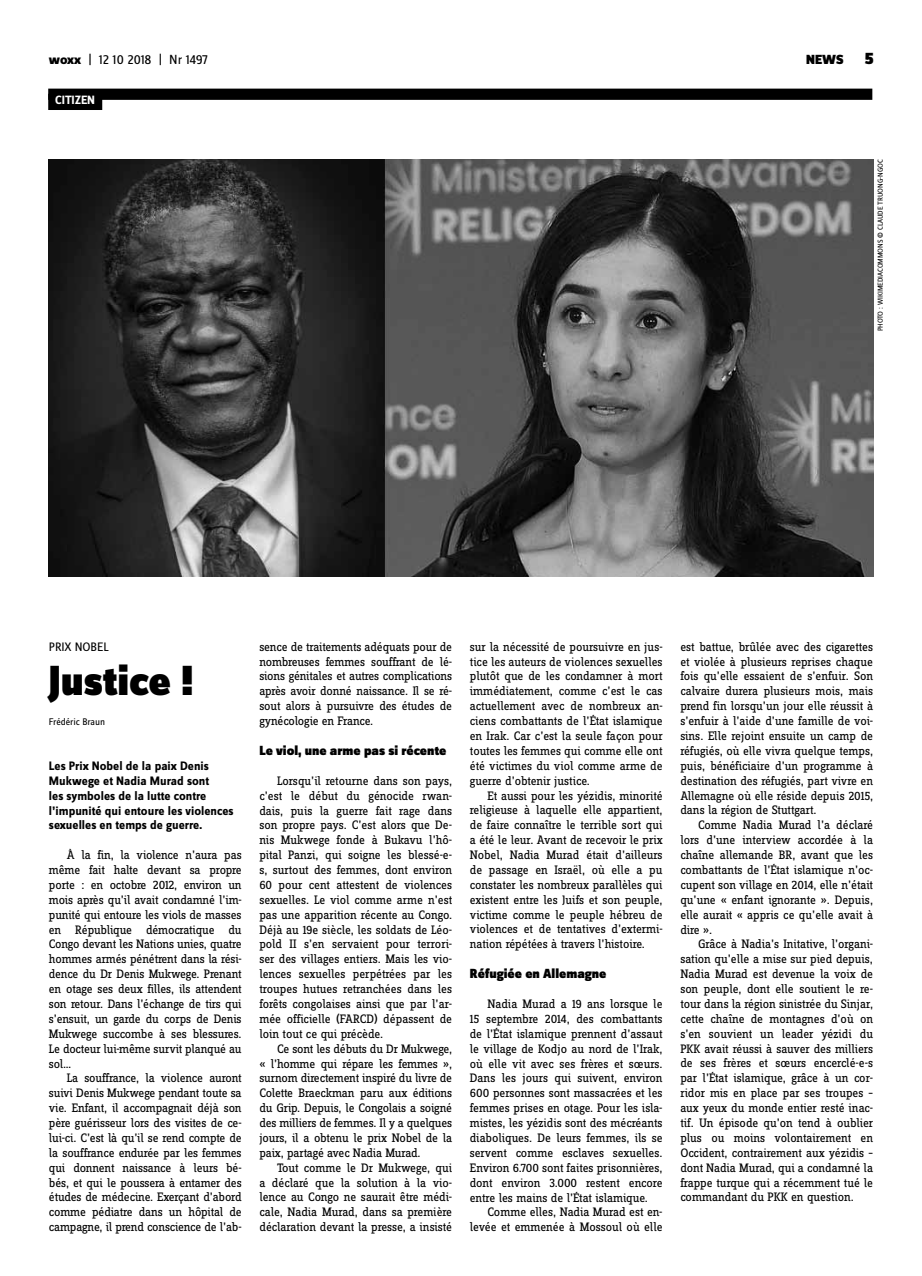
<style>
.page{position:relative;width:922px;height:1276px;background:#fff}
.page>*{position:absolute;margin:0;border:0;box-sizing:border-box;transform-origin:0 0}
.t1{font:900 43.75px "Zine Sans Dis";letter-spacing:-.005em;color:#000}
.t2{font:900 13.75px "Zine Sans Dis";color:#000}
.t3{font:13.75px "Zine Sans Dis";letter-spacing:-.02em;color:#000}
.t4{font:12.75px/14.9px "Zine Slab Dis";letter-spacing:-.01em;color:#000;text-align:justify}
.t5{font:700 12.75px/14.9px "Zine Sans Dis";color:#000}
.t6{font:12.75px "Zine Sans Dis";color:#000}
.t7{font:700 12.5px "Zine Sans Dis";letter-spacing:-.01em;color:#fff}
.t8{font:10px "Zine Sans Dis";color:#000}
.t9{font:7.5px "Zine Sans Dis";color:#000}
.s1{font-weight:800}
.s2{font-size:17.5px}
</style>
<div class="page">
<div style="left:48px;top:89px;width:824px;height:11px;background:#000"></div>
<div style="left:48px;top:94px;width:54px;height:16px;background:#000"></div>
<img style="left:48px;top:159px;width:824px;height:417px">
<p class="t3" style="left:49px;top:53px;width:160px"><span class="s1">woxx</span> | 12 10 2018 | Nr 1497</p>
<p class="t2" style="left:806px;top:53px;width:69px">NEWS <span class="s2">5</span></p>
<p class="t7" style="left:55px;top:93px;width:41px">CITIZEN</p>
<p class="t9" style="left:876px;top:331px;width:174px;rotate:-90deg">Photo : wikimediacommons © Claude Truong-Ngoc</p>
<p class="t6" style="left:49px;top:640px;width:61px">Prix Nobel</p>
<h1 class="t1" style="left:49px;top:658px;width:146px">Justice !</h1>
<p class="t8" style="left:49px;top:716px;width:58px">Frédéric Braun</p>
<p class="t5" style="left:49px;top:759px;width:186px">Les Prix Nobel de la paix Denis<br>Mukwege et Nadia Murad sont<br>les symboles de la lutte contre l’impunité qui entoure les violences sexuelles en temps de guerre.</p>
<p class="t4" style="left:49px;top:848px;width:194px;text-indent:18px">À la fin, la violence n’aura pas même fait halte devant sa propre porte : en octobre 2012, environ un mois après qu’il avait condamné l’im&shy;punité qui entoure les viols de masses en République démocratique du Congo devant les Nations unies, quatre hommes armés pénétrent dans la rési&shy;dence du Dr Denis Mukwege. Prenant en otage ses deux filles, ils attendent son retour. Dans l’échange de tirs qui s’ensuit, un garde du corps de Denis Mukwege succombe à ses blessures.<br>Le docteur lui-même survit planqué au sol…</p>
<p class="t4" style="left:49px;top:1071px;width:194px;text-indent:18px">La souffrance, la violence auront suivi Denis Mukwege pendant toute sa vie. Enfant, il accompagnait déjà son père guérisseur lors des visites de ce&shy;lui-ci. C’est là qu’il se rend compte de la souffrance endurée par les femmes qui donnent naissance à leurs bé&shy;bés, et qui le poussera à entamer des études de médecine. Exerçant d’abord comme pédiatre dans un hôpital de campagne, il prend conscience de l’ab-</p>
<p class="t4" style="left:259px;top:640px;width:194px">sence de traitements adéquats pour de nombreuses femmes souffrant de lé&shy;sions génitales et autres complications après avoir donné naissance. Il se ré&shy;sout alors à pursuivre des études de gynécologie en France.</p>
<p class="t2" style="left:259px;top:743px;width:188px">Le viol, une arme pas si récente</p>
<p class="t4" style="left:259px;top:774px;width:194px;text-indent:18px">Lorsqu’il retourne dans son pays, c’est le début du génocide rwan&shy;dais, puis la guerre fait rage dans son propre pays. C’est alors que De&shy;nis Mukwege fonde à Bukavu l’hô&shy;pital Panzi, qui soigne les blessé-e&shy;s, surtout des femmes, dont environ 60 pour cent attestent de violences sexuelles. Le viol comme arme n’est pas une apparition récente au Congo.<br>Déjà au 19e siècle, les soldats de Léo&shy;pold II s’en servaient pour terrori&shy;ser des villages entiers. Mais les vio&shy;lences sexuelles perpétrées par les troupes hutues retranchées dans les forêts congolaises ainsi que par l’ar&shy;mée officielle (FARCD) dépassent de loin tout ce qui précède.</p>
<p class="t4" style="left:259px;top:1041px;width:194px;text-indent:18px">Ce sont les débuts du Dr Mukwege, « l’homme qui répare les femmes », surnom directement inspiré du livre de Colette Braeckman paru aux éditions du Grip. Depuis, le Congolais a soigné des milliers de femmes. Il y a quelques jours, il a obtenu le prix Nobel de la paix, partagé avec Nadia Murad.</p>
<p class="t4" style="left:259px;top:1160px;width:194px;text-indent:18px">Tout comme le Dr Mukwege, qui a déclaré que la solution à la vio&shy;lence au Congo ne saurait être médi&shy;cale, Nadia Murad, dans sa première déclaration devant la presse, a insisté</p>
<p class="t4" style="left:470px;top:640px;width:194px">sur la nécessité de poursuivre en jus&shy;tice les auteurs de violences sexuelles plutôt que de les condamner à mort immédiatement, comme c’est le cas actuellement avec de nombreux an&shy;ciens combattants de l’État islamique en Irak. Car c’est la seule façon pour toutes les femmes qui comme elle ont été victimes du viol comme arme de guerre d’obtenir justice.</p>
<p class="t4" style="left:470px;top:788px;width:194px;text-indent:18px">Et aussi pour les yézidis, minorité religieuse à laquelle elle appartient, de faire connaître le terrible sort qui a été le leur. Avant de recevoir le prix Nobel, Nadia Murad était d’ailleurs de passage en Israël, où elle a pu constater les nombreux parallèles qui existent entre les Juifs et son peuple, victime comme le peuple hébreu de violences et de tentatives d’extermi&shy;nation répétées à travers l’histoire.</p>
<p class="t2" style="left:469px;top:966px;width:138px">Réfugiée en Allemagne</p>
<p class="t4" style="left:469px;top:997px;width:194px;text-indent:18px">Nadia Murad a 19 ans lorsque le 15 septembre 2014, des combattants de l’État islamique prennent d’assaut le village de Kodjo au nord de l’Irak, où elle vit avec ses frères et sœurs.<br>Dans les jours qui suivent, environ 600 personnes sont massacrées et les femmes prises en otage. Pour les isla&shy;mistes, les yézidis sont des mécréants diaboliques. De leurs femmes, ils se servent comme esclaves sexuelles.<br>Environ 6.700 sont faites prisonnières, dont environ 3.000 restent encore entre les mains de l’État islamique.</p>
<p class="t4" style="left:469px;top:1205px;width:194px;text-align:right">Comme elles, Nadia Murad est en&shy;levée et emmenée à Mossoul où elle</p>
<p class="t4" style="left:680px;top:640px;width:194px">est battue, brûlée avec des cigarettes et violée à plusieurs reprises chaque fois qu’elle essaient de s’enfuir. Son calvaire durera plusieurs mois, mais prend fin lorsqu’un jour elle réussit à s’enfuir à l’aide d’une famille de voi&shy;sins. Elle rejoint ensuite un camp de réfugiés, où elle vivra quelque temps, puis, bénéficiaire d’un programme à destination des réfugiés, part vivre en Allemagne où elle réside depuis 2015, dans la région de Stuttgart.</p>
<p class="t4" style="left:680px;top:818px;width:194px;text-indent:18px">Comme Nadia Murad l’a déclaré lors d’une interview accordée à la chaîne allemande BR, avant que les combattants de l’État islamique n’oc&shy;cupent son village en 2014, elle n’était qu’une « enfant ignorante ». Depuis, elle aurait « appris ce qu’elle avait à dire ».</p>
<p class="t4" style="left:680px;top:937px;width:194px;text-indent:18px">Grâce à Nadia’s Initative, l’organi&shy;sation qu’elle a mise sur pied depuis, Nadia Murad est devenue la voix de son peuple, dont elle soutient le re&shy;tour dans la région sinistrée du Sinjar, cette chaîne de montagnes d’où on s’en souvient un leader yézidi du PKK avait réussi à sauver des milliers de ses frères et sœurs encerclé-e-s par l’État islamique, grâce à un cor&shy;ridor mis en place par ses troupes – aux yeux du monde entier resté inac&shy;tif. Un épisode qu’on tend à oublier plus ou moins volontairement en Occident, contrairement aux yézidis – dont Nadia Murad, qui a condamné la frappe turque qui a récemment tué le commandant du PKK en question.</p>
</div>
